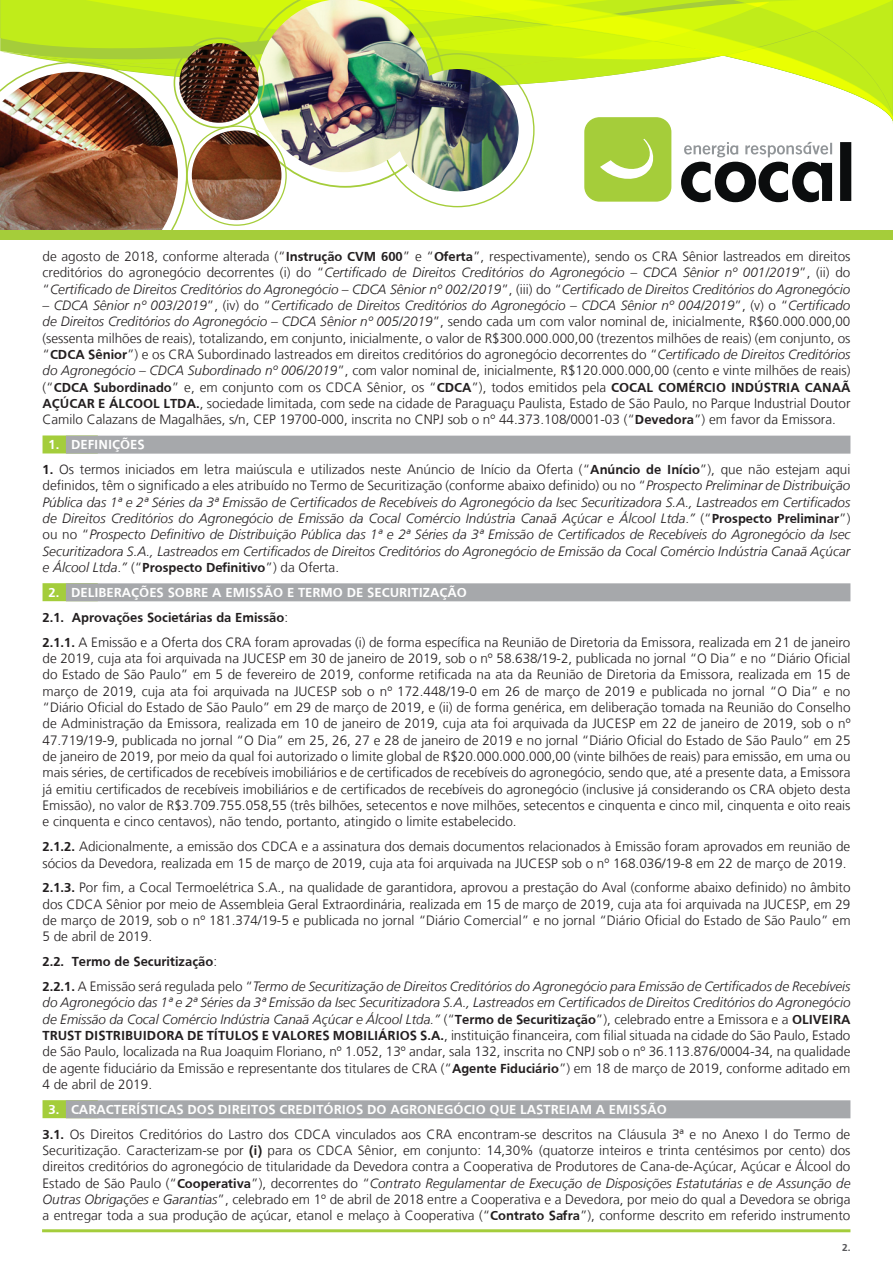
<style>
.page{position:relative;width:893px;height:1263px;background:#fff}
.page>*{position:absolute;margin:0;border:0;box-sizing:border-box;transform-origin:0 0}
.TXT{font:300 13.5px/16.4px "Frutiger LT";color:#231f20;text-align:justify}
.TXT-2{font:italic 300 13.5px/16.4px "Frutiger LT";color:#231f20;text-align:justify}
.cap{font:700 13.5px "Fruti";color:#fff}
.TXT-3{font:700 13.5px "Fruti";color:#231f20}
.t1{font:700 10.5px "Fruti";color:#59595c}
.s1{font-style:normal}
.s2{font-family:"Fruti";font-weight:700;font-style:normal}
.s3{font-style:italic}
.s4{font-family:"Fruti";font-weight:700}
.s5{font-family:"Frutiger LT";font-weight:300}
</style>
<div class="page">
<hr style="left:42px;top:1229px;width:808px;height:3px;background:#a4cd3b">
<img style="left:0;top:0;width:893px;height:230px">
<div style="left:174px;top:37px;width:91px;height:91px;border:2px solid #a5cd3a;border-radius:50%"></div>
<div style="left:0;top:230px;width:893px;height:10px;background:#a5cd3a"></div>
<div style="left:43px;top:435px;width:55px;height:18px;background:#a4cd3b"></div>
<div style="left:66px;top:436px;width:784px;height:18px;background:#a6a8ab"></div>
<div style="left:43px;top:583px;width:55px;height:18px;background:#a4cd3b"></div>
<div style="left:66px;top:583px;width:784px;height:18px;background:#a6a8ab"></div>
<div style="left:43px;top:1100px;width:55px;height:18px;background:#a4cd3b"></div>
<div style="left:66px;top:1100px;width:784px;height:18px;background:#a6a8ab"></div>
<p class="TXT-2" style="left:43px;top:248px;width:809px"><span class="s1">de agosto de 2018, conforme alterada (“</span><span class="s2">Instrução CVM 600</span><span class="s1">” e “</span><span class="s2">Oferta</span><span class="s1">”, respectivamente), sendo os CRA Sênior lastreados em direitos creditórios do agronegócio decorrentes (i) do “</span>Certificado de Direitos Creditórios do Agronegócio – CDCA Sênior nº 001/2019<span class="s1">”, (ii) do “</span>Certificado de Direitos Creditórios do Agronegócio – CDCA Sênior nº 002/2019<span class="s1">”, (iii) do “</span>Certificado de Direitos Creditórios do Agronegócio</p>
<p class="TXT" style="left:43px;top:297px;width:809px"><span class="s3">– CDCA Sênior nº 003/2019</span>”, (iv) do “<span class="s3">Certificado de Direitos Creditórios do Agronegócio – CDCA Sênior nº 004/2019</span>”, (v) o “<span class="s3">Certificado de Direitos Creditórios do Agronegócio – CDCA Sênior nº 005/2019</span>”, sendo cada um com valor nominal de, inicialmente, R$60.000.000,00 (sessenta milhões de reais), totalizando, em conjunto, inicialmente, o valor de R$300.000.000,00 (trezentos milhões de reais) (em conjunto, os “<span class="s4">CDCA Sênior</span>”) e os CRA Subordinado lastreados em direitos creditórios do agronegócio decorrentes do “<span class="s3">Certificado de Direitos Creditórios do Agronegócio – CDCA Subordinado nº 006/2019</span>”, com valor nominal de, inicialmente, R$120.000.000,00 (cento e vinte milhões de reais) (“<span class="s4">CDCA Subordinado</span>” e, em conjunto com os CDCA Sênior, os “<span class="s4">CDCA</span>”), todos emitidos pela <span class="s4">COCAL COMÉRCIO INDÚSTRIA CANAÃ AÇÚCAR E ÁLCOOL LTDA.</span>, sociedade limitada, com sede na cidade de Paraguaçu Paulista, Estado de São Paulo, no Parque Industrial Doutor Camilo Calazans de Magalhães, s/n, CEP 19700-000, inscrita no CNPJ sob o nº 44.373.108/0001-03 (“<span class="s4">Devedora</span>”) em favor da Emissora.</p>
<p class="cap" style="left:49px;top:437px;width:98px">1. DEFINIÇÕES</p>
<p class="TXT-2" style="left:43px;top:461px;width:809px"><span class="s2">1.</span> <span class="s1">Os termos iniciados em letra maiúscula e utilizados neste Anúncio de Início da Oferta (“</span><span class="s2">Anúncio de Início</span><span class="s1">”), que não estejam aqui definidos, têm o significado a eles atribuído no Termo de Securitização (conforme abaixo definido) ou no “</span>Prospecto Preliminar de Distribuição Pública das 1ª e 2ª Séries da 3ª Emissão de Certificados de Recebíveis do Agronegócio da Isec Securitizadora S.A., Lastreados em Certificados de Direitos Creditórios do Agronegócio de Emissão da Cocal Comércio Indústria Canaã Açúcar e Álcool Ltda<span class="s1">.</span>” <span class="s1">(“</span><span class="s2">Prospecto Preliminar</span><span class="s1">”) ou no “</span>Prospecto Definitivo de Distribuição Pública das 1ª e 2ª Séries da 3ª Emissão de Certificados de Recebíveis do Agronegócio da Isec Securitizadora S.A., Lastreados em Certificados de Direitos Creditórios do Agronegócio de Emissão da Cocal Comércio Indústria Canaã Açúcar e Álcool Ltda<span class="s1">.</span>” <span class="s1">(“</span><span class="s2">Prospecto Definitivo</span><span class="s1">”) da Oferta.</span></p>
<p class="cap" style="left:49px;top:585px;width:420px">2. DELIBERAÇÕES SOBRE A EMISSÃO E TERMO DE SECURITIZAÇÃO</p>
<p class="TXT-3" style="left:43px;top:609px;width:247px">2.1. Aprovações Societárias da Emissão<span class="s5">:</span></p>
<p class="TXT" style="left:43px;top:634px;width:809px"><span class="s4">2.1.1.</span> A Emissão e a Oferta dos CRA foram aprovadas (i) de forma específica na Reunião de Diretoria da Emissora, realizada em 21 de janeiro de 2019, cuja ata foi arquivada na JUCESP em 30 de janeiro de 2019, sob o nº 58.638/19-2, publicada no jornal “O Dia” e no “Diário Oficial do Estado de São Paulo” em 5 de fevereiro de 2019, conforme retificada na ata da Reunião de Diretoria da Emissora, realizada em 15 de março de 2019, cuja ata foi arquivada na JUCESP sob o nº 172.448/19-0 em 26 de março de 2019 e publicada no jornal “O Dia” e no “Diário Oficial do Estado de São Paulo” em 29 de março de 2019, e (ii) de forma genérica, em deliberação tomada na Reunião do Conselho de Administração da Emissora, realizada em 10 de janeiro de 2019, cuja ata foi arquivada da JUCESP em 22 de janeiro de 2019, sob o nº 47.719/19-9, publicada no jornal “O Dia” em 25, 26, 27 e 28 de janeiro de 2019 e no jornal “Diário Oficial do Estado de São Paulo” em 25 de janeiro de 2019, por meio da qual foi autorizado o limite global de R$20.000.000.000,00 (vinte bilhões de reais) para emissão, em uma ou mais séries, de certificados de recebíveis imobiliários e de certificados de recebíveis do agronegócio, sendo que, até a presente data, a Emissora já emitiu certificados de recebíveis imobiliários e de certificados de recebíveis do agronegócio (inclusive já considerando os CRA objeto desta Emissão), no valor de R$3.709.755.058,55 (três bilhões, setecentos e nove milhões, setecentos e cinquenta e cinco mil, cinquenta e oito reais e cinquenta e cinco centavos), não tendo, portanto, atingido o limite estabelecido.</p>
<p class="TXT" style="left:43px;top:838px;width:809px"><span class="s4">2.1.2.</span> Adicionalmente, a emissão dos CDCA e a assinatura dos demais documentos relacionados à Emissão foram aprovados em reunião de sócios da Devedora, realizada em 15 de março de 2019, cuja ata foi arquivada na JUCESP sob o nº 168.036/19-8 em 22 de março de 2019.</p>
<p class="TXT" style="left:43px;top:880px;width:810px"><span class="s4">2.1.3.</span> Por fim, a Cocal Termoelétrica S.A., na qualidade de garantidora, aprovou a prestação do Aval (conforme abaixo definido) no âmbito dos CDCA Sênior por meio de Assembleia Geral Extraordinária, realizada em 15 de março de 2019, cuja ata foi arquivada na JUCESP, em 29 de março de 2019, sob o nº 181.374/19-5 e publicada no jornal “Diário Comercial” e no jornal “Diário Oficial do Estado de São Paulo” em 5 de abril de 2019.</p>
<p class="TXT-3" style="left:43px;top:954px;width:176px">2.2. Termo de Securitização<span class="s5">:</span></p>
<p class="TXT" style="left:43px;top:978px;width:809px"><span class="s4">2.2.1.</span> A Emissão será regulada pelo “<span class="s3">Termo de Securitização de Direitos Creditórios do Agronegócio para Emissão de Certificados de Recebíveis do Agronegócio das 1ª e 2ª Séries da 3ª Emissão da Isec Securitizadora S.A., Lastreados em Certificados de Direitos Creditórios do Agronegócio de Emissão da Cocal Comércio Indústria Canaã Açúcar e Álcool Ltda.”</span> (“<span class="s4">Termo de Securitização</span>”), celebrado entre a Emissora e a <span class="s4">OLIVEIRA TRUST DISTRIBUIDORA DE TÍTULOS E VALORES MOBILIÁRIOS S.A.</span>, instituição financeira, com filial situada na cidade do São Paulo, Estado de São Paulo, localizada na Rua Joaquim Floriano, nº 1.052, 13º andar, sala 132, inscrita no CNPJ sob o nº 36.113.876/0004-34, na qualidade de agente fiduciário da Emissão e representante dos titulares de CRA (“<span class="s4">Agente Fiduciário</span>”) em 18 de março de 2019, conforme aditado em 4 de abril de 2019.</p>
<p class="cap" style="left:49px;top:1101px;width:620px">3. CARACTERÍSTICAS DOS DIREITOS CREDITÓRIOS DO AGRONEGÓCIO QUE LASTREIAM A EMISSÃO</p>
<p class="TXT" style="left:43px;top:1126px;width:809px"><span class="s4">3.1.</span> Os Direitos Creditórios do Lastro dos CDCA vinculados aos CRA encontram-se descritos na Cláusula 3ª e no Anexo I do Termo de Securitização. Caracterizam-se por <span class="s4">(i)</span> para os CDCA Sênior, em conjunto: 14,30% (quatorze inteiros e trinta centésimos por cento) dos direitos creditórios do agronegócio de titularidade da Devedora contra a Cooperativa de Produtores de Cana-de-Açúcar, Açúcar e Álcool do Estado de São Paulo (“<span class="s4">Cooperativa</span>”), decorrentes do “<span class="s3">Contrato Regulamentar de Execução de Disposições Estatutárias e de Assunção de Outras Obrigações e Garantias</span>”, celebrado em 1º de abril de 2018 entre a Cooperativa e a Devedora, por meio do qual a Devedora se obriga a entregar toda a sua produção de açúcar, etanol e melaço à Cooperativa (“<span class="s4">Contrato Safra</span>”), conforme descrito em referido instrumento</p>
<p class="t1" style="left:842px;top:1241px;width:10px">2.</p>
</div>
